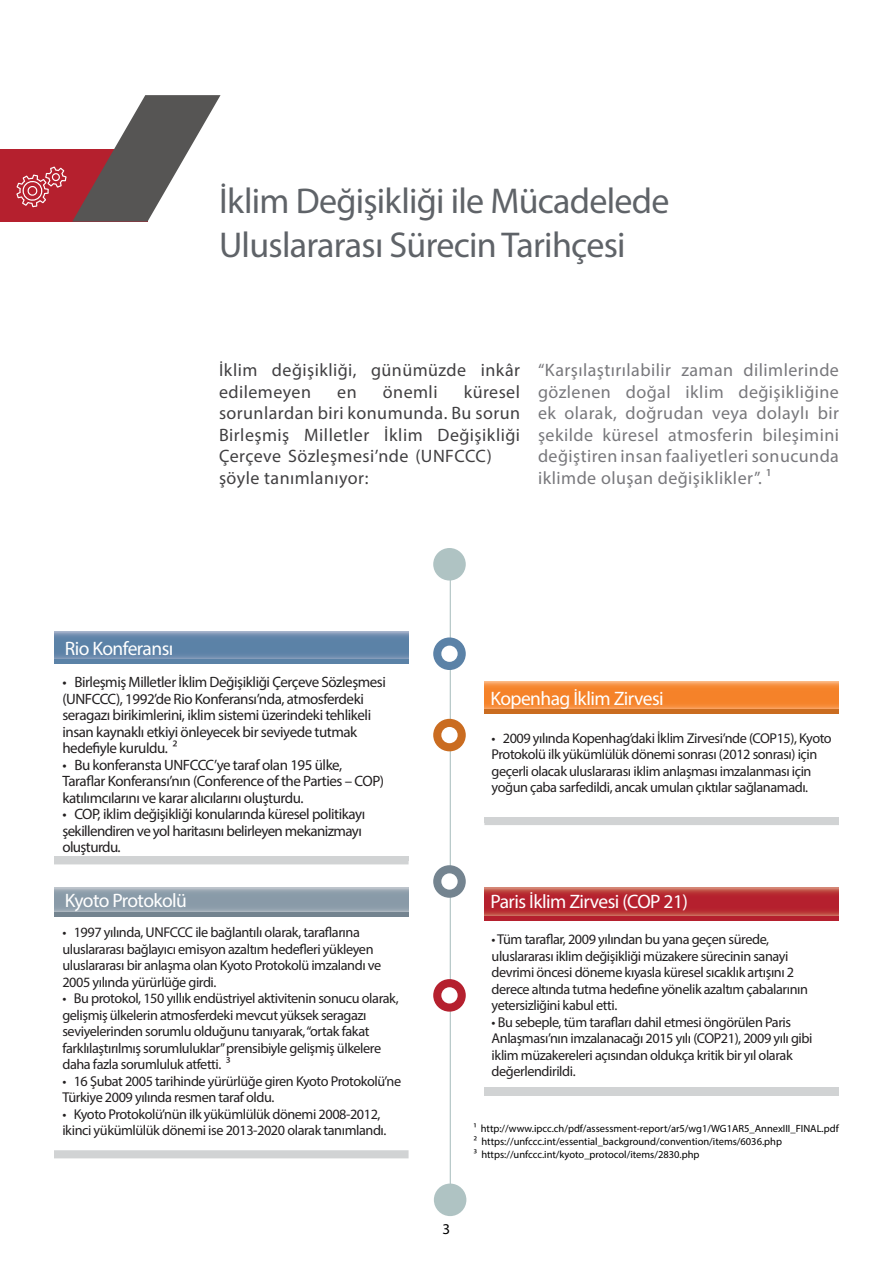
<style>
.page{position:relative;width:893px;height:1263px;background:#fff}
.page>*{position:absolute;margin:0;border:0;box-sizing:border-box;transform-origin:0 0}
.t1{font:36px/43.2px "Myriad Pro";letter-spacing:-.02em;color:#5f6368}
.t2{font:19.5px "Myriad Pro";letter-spacing:-.03em;color:#fff}
.t3{font:18px/21.6px "Myriad Pro";letter-spacing:.025em;color:#78787c;text-align:justify}
.t4{font:18px/21.6px "Myriad Pro";letter-spacing:.025em;color:#414042}
.t5{font:15px/16.5px "Myriad Pro";letter-spacing:-.03em;color:#221f20}
.t6{font:15px "Myriad Pro";color:#000}
.t7{font:14.25px/16.5px "Myriad Pro";letter-spacing:-.03em;color:#221f20}
.t8{font:10.5px/12.6px "Myriad Pro";color:#000}
.s1{color:#fff}
</style>
<div class="page">
<hr style="left:450px;top:564px;width:1px;height:651px;background:#afc3c3">
<div style="left:433px;top:637px;width:33px;height:33px;background:#5b82a7;border-radius:50%"></div>
<div style="left:441px;top:646px;width:17px;height:16px;background:#fff;border-radius:50%"></div>
<div style="left:433px;top:548px;width:33px;height:32px;background:#afc3c3;border-radius:50%"></div>
<div style="left:434px;top:1183px;width:32px;height:33px;background:#afc3c3;border-radius:50%"></div>
<div style="left:433px;top:865px;width:33px;height:33px;background:#748490;border-radius:50%"></div>
<div style="left:441px;top:873px;width:17px;height:17px;background:#fff;border-radius:50%"></div>
<div style="left:433px;top:979px;width:33px;height:33px;background:#b5202e;border-radius:50%"></div>
<div style="left:441px;top:987px;width:17px;height:16px;background:#fff;border-radius:50%"></div>
<div style="left:433px;top:719px;width:33px;height:32px;background:#ca6c20;border-radius:50%"></div>
<div style="left:441px;top:727px;width:17px;height:16px;background:#fff;border-radius:50%"></div>
<svg style="left:54px;top:1150px;width:355px;height:8px;background:#d2d4d5"></svg>
<svg style="left:54px;top:888px;width:354px;height:24px;background:#91a1ad"></svg>
<hr style="left:54px;top:912px;width:355px;height:4px;background:#748490">
<svg style="left:54px;top:860px;width:355px;height:4px"></svg>
<hr style="left:54px;top:856px;width:355px;height:4px;background:#d1d3d4">
<svg style="left:54px;top:632px;width:355px;height:28px;background:#6588ab"></svg>
<hr style="left:54px;top:660px;width:355px;height:4px;background:#5b82a7">
<svg style="left:484px;top:822px;width:355px;height:3px"></svg>
<div style="left:484px;top:817px;width:355px;height:5px;background:#d1d3d4"></div>
<svg style="left:484px;top:681px;width:355px;height:29px;background:#f48a37"></svg>
<hr style="left:484px;top:710px;width:355px;height:4px;background:#ca6c20">
<div style="left:484px;top:1087px;width:355px;height:8px;background:#d1d3d4"></div>
<svg style="left:485px;top:888px;width:354px;height:28px;background:#ba3338"></svg>
<hr style="left:484px;top:916px;width:355px;height:4px;background:#b5202e">
<div style="left:0;top:149px;width:148px;height:73px;background:#b5202e"></div>
<svg style="left:16px;top:95px;width:205px;height:127px"></svg>
<h1 class="t1" style="left:219px;top:179px;width:452px">İklim Değişikliği ile Mücadelede<br>Uluslararası Sürecin Tarihçesi</h1>
<p class="t4" style="left:219px;top:359px;width:302px">İklim değişikliği, günümüzde inkâr edilemeyen</p>
<p class="t4" style="left:219px;top:381px;width:302px;text-align:justify;text-indent:245px">küresel sorunlardan biri konumunda. Bu sorun Birleşmiş Milletler İklim Değişikliği Çerçeve Sözleşmesi’nde (UNFCCC) <span class="s1">bir </span>şöyle tanımlanıyor:</p>
<p class="t4" style="left:337px;top:381px;width:21px">en</p>
<p class="t4" style="left:383px;top:381px;width:56px">önemli</p>
<p class="t3" style="left:538px;top:359px;width:302px">“Karşılaştırılabilir zaman dilimlerinde gözlenen doğal iklim değişikliğine ek olarak, doğrudan veya dolaylı bir şekilde küresel atmosferin bileşimini değiştiren insan faaliyetleri sonucunda iklimde oluşan değişiklikler”. 1</p>
<h2 class="t2" style="left:65px;top:636px;width:110px">Rio Konferansı</h2>
<p class="t5" style="left:62px;top:673px;width:325px">• Birleşmiş Milletler İklim Değişikliği Çerçeve Sözleşmesi (UNFCCC), 1992’de Rio Konferansı’nda, atmosferdeki seragazı birikimlerini, iklim sistemi üzerindeki tehlikeli insan kaynaklı etkiyi önleyecek bir seviyede tutmak hedefiyle kuruldu. 2</p>
<p class="t5" style="left:62px;top:756px;width:323px">• Bu konferansta UNFCCC’ye taraf olan 195 ülke,<br>Taraflar Konferansı’nın (Conference of the Parties – COP) katılımcılarını ve karar alıcılarını oluşturdu.</p>
<p class="t5" style="left:62px;top:805px;width:304px">• COP, iklim değişikliği konularında küresel politikayı şekillendiren ve yol haritasını belirleyen mekanizmayı oluşturdu.</p>
<h2 class="t2" style="left:65px;top:888px;width:124px">Kyoto Protokolü</h2>
<p class="t7" style="left:62px;top:924px;width:320px">• 1997 yılında, UNFCCC ile bağlantılı olarak, taraflarına uluslararası bağlayıcı emisyon azaltım hedefleri yükleyen uluslararası bir anlaşma olan Kyoto Protokolü imzalandı ve 2005 yılında yürürlüğe girdi.</p>
<p class="t7" style="left:62px;top:990px;width:338px">• Bu protokol, 150 yıllık endüstriyel aktivitenin sonucu olarak, gelişmiş ülkelerin atmosferdeki mevcut yüksek seragazı seviyelerinden sorumlu olduğunu tanıyarak, “ortak fakat farklılaştırılmış sorumluluklar” prensibiyle gelişmiş ülkelere daha fazla sorumluluk atfetti. 3</p>
<p class="t7" style="left:62px;top:1073px;width:340px">• 16 Şubat 2005 tarihinde yürürlüğe giren Kyoto Protokolü’ne<br>Türkiye 2009 yılında resmen taraf oldu.</p>
<p class="t7" style="left:62px;top:1106px;width:326px">• Kyoto Protokolü’nün ilk yükümlülük dönemi 2008-2012, ikinci yükümlülük dönemi ise 2013-2020 olarak tanımlandı.</p>
<h2 class="t2" style="left:490px;top:686px;width:175px">Kopenhag İklim Zirvesi</h2>
<p class="t7" style="left:492px;top:729px;width:342px">• 2009 yılında Kopenhag’daki İklim Zirvesi’nde (COP15), Kyoto Protokolü ilk yükümlülük dönemi sonrası (2012 sonrası) için geçerli olacak uluslararası iklim anlaşması imzalanması için yoğun çaba sarfedildi, ancak umulan çıktılar sağlanamadı.</p>
<h2 class="t2" style="left:490px;top:889px;width:199px">Paris İklim Zirvesi (COP 21)</h2>
<p class="t7" style="left:492px;top:931px;width:318px">• Tüm taraflar, 2009 yılından bu yana geçen sürede, uluslararası iklim değişikliği müzakere sürecinin sanayi devrimi öncesi döneme kıyasla küresel sıcaklık artışını 2 derece altında tutma hedefine yönelik azaltım çabalarının yetersizliğini kabul etti.</p>
<p class="t7" style="left:492px;top:1014px;width:322px">• Bu sebeple, tüm tarafları dahil etmesi öngörülen Paris Anlaşması’nın imzalanacağı 2015 yılı (COP21), 2009 yılı gibi iklim müzakereleri açısından oldukça kritik bir yıl olarak değerlendirildi.</p>
<p class="t8" style="left:474px;top:1122px;width:367px">1 http://www.ipcc.ch/pdf/assessment-report/ar5/wg1/WG1AR5_AnnexIII_FINAL.pdf<br>2 https://unfccc.int/essential_background/convention/items/6036.php<br>3 https://unfccc.int/kyoto_protocol/items/2830.php</p>
<p class="t6" style="left:443px;top:1219px;width:9px">3</p>
</div>
